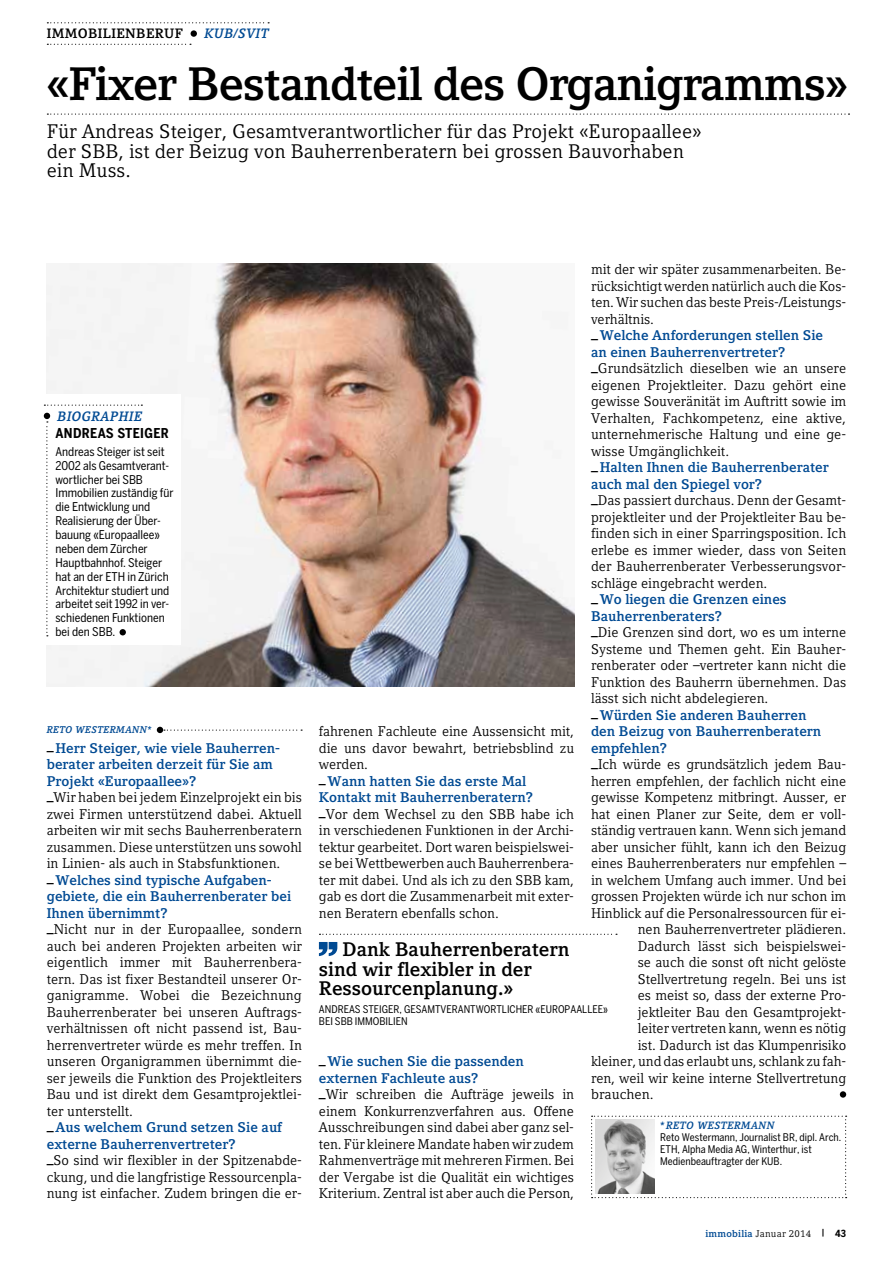
<style>
.page{position:relative;width:893px;height:1263px;background:#fff}
.page>*{position:absolute;margin:0;border:0;box-sizing:border-box;transform-origin:0 0}
.t1{font:700 46.5px "Compatil Letter LT Pro";letter-spacing:-.025em;color:#000}
.t2{font:19.5px/19.5px "Compatil Letter LT Pro";color:#000}
.t3{font:700 19.5px/19.5px "Compatil Letter LT Pro";color:#000}
.t4{font:13.95px/16.5px "Compatil Letter LT Pro";letter-spacing:-.005em;color:#000}
.t5{font:700 13.95px "Compatil Letter LT Pro";color:#004a93}
.t6{font:700 13.5px "Compatil Letter LT Pro";letter-spacing:.025em;color:#000}
.t7{font:italic 700 13.5px "Compatil Letter LT Pro";letter-spacing:.025em;color:#004a93}
.t8{font:700 13.5px "Benton Sans Cond";letter-spacing:.025em;color:#000}
.t9{font:12px/13.8px "Benton Sans Cond";color:#000}
.t10{font:10.5px/12px "Benton Sans Cond";color:#000}
.t11{font:italic 700 10.5px "Compatil Letter LT Pro";letter-spacing:.025em;color:#004a93}
.t12{font:9.75px "Compatil Letter LT Pro";letter-spacing:.025em;color:#000}
.t13{font:italic 700 9.75px "Compatil Letter LT Pro";letter-spacing:.025em;color:#004a93}
.s1{font-style:italic;color:#004a93}
.s2{font-weight:700}
.s3{font-weight:700;color:#004a93}
.s4{color:#000}
.s5{font-family:"Benton Sans Cond";font-weight:700}
</style>
<div class="page">
<svg style="left:47px;top:22px;width:222px;height:1px"></svg>
<svg style="left:47px;top:44px;width:144px;height:1px"></svg>
<div style="left:191px;top:30px;width:6px;height:7px;background:#000;border-radius:50%"></div>
<svg style="left:47px;top:114px;width:802px;height:1px"></svg>
<svg style="left:157px;top:727px;width:145px;height:6px"></svg>
<div style="left:840px;top:1091px;width:6px;height:7px;background:#000;border-radius:50%"></div>
<img style="left:47px;top:264px;width:527px;height:423px">
<svg style="left:591px;top:1116px;width:256px;height:82px"></svg>
<img style="left:595px;top:1120px;width:60px;height:74px">
<div style="left:38px;top:394px;width:143px;height:250px;background:#fff"></div>
<svg style="left:44px;top:405px;width:98px;height:1px"></svg>
<svg style="left:44px;top:413px;width:6px;height:223px"></svg>
<svg style="left:120px;top:629px;width:6px;height:6px"></svg>
<svg style="left:319px;top:934px;width:298px;height:1px"></svg>
<svg style="left:319px;top:942px;width:18px;height:14px"></svg>
<p class="t6" style="left:47px;top:26px;width:161px">Immobilienberuf <span class="s1">KUB</span></p>
<p class="t7" style="left:234px;top:26px;width:37px">/SVIT</p>
<h1 class="t1" style="left:47px;top:56px;width:803px">«Fixer Bestandteil des Organigramms»</h1>
<h2 class="t2" style="left:47px;top:122px;width:656px">Für Andreas Steiger, Gesamtverantwortlicher für das Projekt «Europaallee» der SBB, ist der Beizug von Bauherrenberatern bei grossen Bauvorhaben ein Muss.</h2>
<p class="t7" style="left:51px;top:408px;width:93px">BIOGRAPHIE</p>
<p class="t8" style="left:55px;top:425px;width:115px">ANDREAS STEIGER</p>
<p class="t9" style="left:55px;top:445px;width:120px">Andreas Steiger ist seit<br>2002 als Gesamtverant&shy;wortlicher bei SBB<br>Immobilien zuständig für die Entwicklung und<br>Realisierung der Über&shy;bauung «Europaallee» neben dem Zürcher<br>Hauptbahnhof. Steiger hat an der ETH in Zürich<br>Architektur studiert und arbeitet seit 1992 in ver&shy;schiedenen Funktionen bei den SBB.</p>
<p class="t13" style="left:47px;top:724px;width:106px">RETO WESTERMANN*</p>
<p class="t4" style="left:47px;top:740px;width:257px"><span class="s2">–</span><span class="s3">Herr Steiger, wie viele Bauherren&shy;berater arbeiten derzeit für Sie am Projekt «Europaallee»?<br></span><span class="s2">–</span>Wir haben bei jedem Einzelprojekt ein bis zwei Firmen unterstützend dabei. Aktuell arbeiten wir mit sechs Bauherrenberatern zusammen. Diese unterstützen uns sowohl in Linien- als auch in Stabsfunktionen. <span class="s2">–</span><span class="s3">Welches sind typische Aufgaben&shy;gebiete, die ein Bauherrenberater bei Ihnen übernimmt?<br></span><span class="s2">–</span>Nicht nur in der Europaallee, sondern auch bei anderen Projekten arbeiten wir eigentlich immer mit Bauherrenbera&shy;tern. Das ist fixer Bestandteil unserer Or&shy;ganigramme. Wobei die Bezeichnung Bauherrenberater bei unseren Auftrags&shy;verhältnissen oft nicht passend ist, Bau&shy;herrenvertreter würde es mehr treffen. In unseren Organigrammen übernimmt die&shy;ser jeweils die Funktion des Projektleiters Bau und ist direkt dem Gesamtprojektlei&shy;ter unterstellt.<br><span class="s2">–</span><span class="s3">Aus welchem Grund setzen Sie auf externe Bauherrenvertreter?<br></span><span class="s2">–</span>So sind wir flexibler in der Spitzenabde&shy;ckung, und die langfristige Ressourcenpla&shy;nung ist einfacher. Zudem bringen die er-</p>
<p class="t4" style="left:591px;top:261px;width:257px">mit der wir später zusammenarbeiten. Be-</p>
<p class="t4" style="left:591px;top:278px;width:257px">rücksichtigt werden natürlich auch die Kos-</p>
<p class="t4" style="left:591px;top:294px;width:257px">ten. Wir suchen das beste Preis-/Leistungs-</p>
<p class="t4" style="left:591px;top:311px;width:65px">verhältnis.</p>
<p class="t5" style="left:591px;top:327px;width:234px"><span class="s4">–</span>Welche Anforderungen stellen Sie</p>
<p class="t5" style="left:591px;top:343px;width:196px">an einen Bauherrenvertreter?</p>
<p class="t4" style="left:591px;top:360px;width:257px"><span class="s2">–</span>Grundsätzlich dieselben wie an unsere</p>
<p class="t4" style="left:591px;top:377px;width:257px">eigenen Projektleiter. Dazu gehört eine</p>
<p class="t4" style="left:591px;top:393px;width:257px">gewisse Souveränität im Auftritt sowie im</p>
<p class="t4" style="left:591px;top:410px;width:256px">Verhalten, Fachkompetenz, eine aktive,</p>
<p class="t4" style="left:591px;top:426px;width:257px">unternehmerische Haltung und eine ge-</p>
<p class="t4" style="left:591px;top:443px;width:140px">wisse Umgänglichkeit.</p>
<p class="t5" style="left:591px;top:459px;width:239px"><span class="s4">–</span>Halten Ihnen die Bauherrenberater</p>
<p class="t5" style="left:591px;top:476px;width:173px">auch mal den Spiegel vor?</p>
<p class="t4" style="left:591px;top:492px;width:257px"><span class="s2">–</span>Das passiert durchaus. Denn der Gesamt-</p>
<p class="t4" style="left:591px;top:509px;width:257px">projektleiter und der Projektleiter Bau be-</p>
<p class="t4" style="left:591px;top:525px;width:257px">finden sich in einer Sparringsposition. Ich</p>
<p class="t4" style="left:591px;top:542px;width:257px">erlebe es immer wieder, dass von Seiten</p>
<p class="t4" style="left:591px;top:558px;width:257px">der Bauherrenberater Verbesserungsvor-</p>
<p class="t4" style="left:591px;top:575px;width:178px">schläge eingebracht werden.</p>
<p class="t5" style="left:591px;top:591px;width:197px"><span class="s4">–</span>Wo liegen die Grenzen eines</p>
<p class="t5" style="left:591px;top:607px;width:133px">Bauherrenberaters?</p>
<p class="t4" style="left:591px;top:624px;width:257px"><span class="s2">–</span>Die Grenzen sind dort, wo es um interne</p>
<p class="t4" style="left:591px;top:641px;width:257px">Systeme und Themen geht. Ein Bauher-</p>
<p class="t4" style="left:591px;top:657px;width:257px">renberater oder –vertreter kann nicht die</p>
<p class="t4" style="left:591px;top:674px;width:257px">Funktion des Bauherrn übernehmen. Das</p>
<p class="t4" style="left:591px;top:690px;width:179px">lässt sich nicht abdelegieren.</p>
<p class="t5" style="left:591px;top:707px;width:217px"><span class="s4">–</span>Würden Sie anderen Bauherren</p>
<p class="t5" style="left:591px;top:723px;width:232px">den Beizug von Bauherrenberatern</p>
<p class="t5" style="left:591px;top:740px;width:78px">empfehlen?</p>
<p class="t4" style="left:591px;top:756px;width:257px"><span class="s2">–</span>Ich würde es grundsätzlich jedem Bau-</p>
<p class="t4" style="left:591px;top:773px;width:257px">herren empfehlen, der fachlich nicht eine</p>
<p class="t4" style="left:591px;top:789px;width:257px">gewisse Kompetenz mitbringt. Ausser, er</p>
<p class="t4" style="left:591px;top:806px;width:257px">hat einen Planer zur Seite, dem er voll-</p>
<p class="t4" style="left:591px;top:822px;width:257px">ständig vertrauen kann. Wenn sich jemand</p>
<p class="t4" style="left:591px;top:839px;width:257px">aber unsicher fühlt, kann ich den Beizug</p>
<p class="t4" style="left:591px;top:855px;width:257px">eines Bauherrenberaters nur empfehlen –</p>
<p class="t4" style="left:591px;top:872px;width:257px">in welchem Umfang auch immer. Und bei</p>
<p class="t4" style="left:591px;top:888px;width:257px">grossen Projekten würde ich nur schon im</p>
<p class="t4" style="left:591px;top:905px;width:257px">Hinblick auf die Personalressourcen für ei-</p>
<p class="t4" style="left:638px;top:921px;width:210px">nen Bauherrenvertreter plädieren.</p>
<p class="t4" style="left:638px;top:938px;width:210px">Dadurch lässt sich beispielswei-</p>
<p class="t4" style="left:638px;top:954px;width:210px">se auch die sonst oft nicht gelöste</p>
<p class="t4" style="left:638px;top:971px;width:210px">Stellvertretung regeln. Bei uns ist</p>
<p class="t4" style="left:638px;top:987px;width:210px">es meist so, dass der externe Pro-</p>
<p class="t4" style="left:638px;top:1004px;width:210px">jektleiter Bau den Gesamtprojekt-</p>
<p class="t4" style="left:638px;top:1020px;width:210px">leiter vertreten kann, wenn es nötig</p>
<p class="t4" style="left:638px;top:1037px;width:210px">ist. Dadurch ist das Klumpenrisiko</p>
<p class="t4" style="left:591px;top:1053px;width:257px">kleiner, und das erlaubt uns, schlank zu fah-</p>
<p class="t4" style="left:591px;top:1070px;width:257px">ren, weil wir keine interne Stellvertretung</p>
<p class="t4" style="left:591px;top:1086px;width:64px">brauchen.</p>
<p class="t11" style="left:660px;top:1119px;width:116px">* RETO WESTERMANN</p>
<p class="t10" style="left:660px;top:1132px;width:183px">Reto Westermann, Journalist BR, dipl. Arch.<br>ETH, Alpha Media AG, Winterthur, ist<br>Medienbeauftragter der KUB.</p>
<p class="t4" style="left:319px;top:723px;width:257px">fahrenen Fachleute eine Aussensicht mit, die uns davor bewahrt, betriebsblind zu werden.<br><span class="s2">–</span><span class="s3">Wann hatten Sie das erste Mal Kontakt mit Bauherrenberatern?<br></span><span class="s2">–</span>Vor dem Wechsel zu den SBB habe ich in verschiedenen Funktionen in der Archi&shy;tektur gearbeitet. Dort waren beispielswei&shy;se bei Wettbewerben auch Bauherrenbera&shy;ter mit dabei. Und als ich zu den SBB kam, gab es dort die Zusammenarbeit mit exter&shy;nen Beratern ebenfalls schon.</p>
<h2 class="t3" style="left:319px;top:940px;width:252px;text-indent:24px">Dank Bauherrenberatern sind wir flexibler in der<br>Ressourcenplanung.»</h2>
<p class="t10" style="left:319px;top:1004px;width:13px">Andreas</p>
<p class="t10" style="left:363px;top:1004px;width:12px">Steiger</p>
<p class="t10" style="left:400px;top:1004px;width:18px">, Gesamtverantwortlicher</p>
<p class="t10" style="left:536px;top:1004px;width:17px">«Europaallee</p>
<p class="t10" style="left:603px;top:1004px;width:6px">»</p>
<p class="t10" style="left:319px;top:1016px;width:45px">bei SBB Immobilien</p>
<p class="t4" style="left:319px;top:1053px;width:257px"><span class="s2">–</span><span class="s3">Wie suchen Sie die passenden externen Fachleute aus?<br></span><span class="s2">–</span>Wir schreiben die Aufträge jeweils in einem Konkurrenzverfahren aus. Offene Ausschreibungen sind dabei aber ganz sel&shy;ten. Für kleinere Mandate haben wir zudem Rahmenverträge mit mehreren Firmen. Bei der Vergabe ist die Qualität ein wichtiges Kriterium. Zentral ist aber auch die Person,</p>
<p class="t12" style="left:705px;top:1227px;width:142px"><span class="s3">immobilia</span> Januar 2014 <span class="s2">|</span> <span class="s5">43</span></p>
</div>
